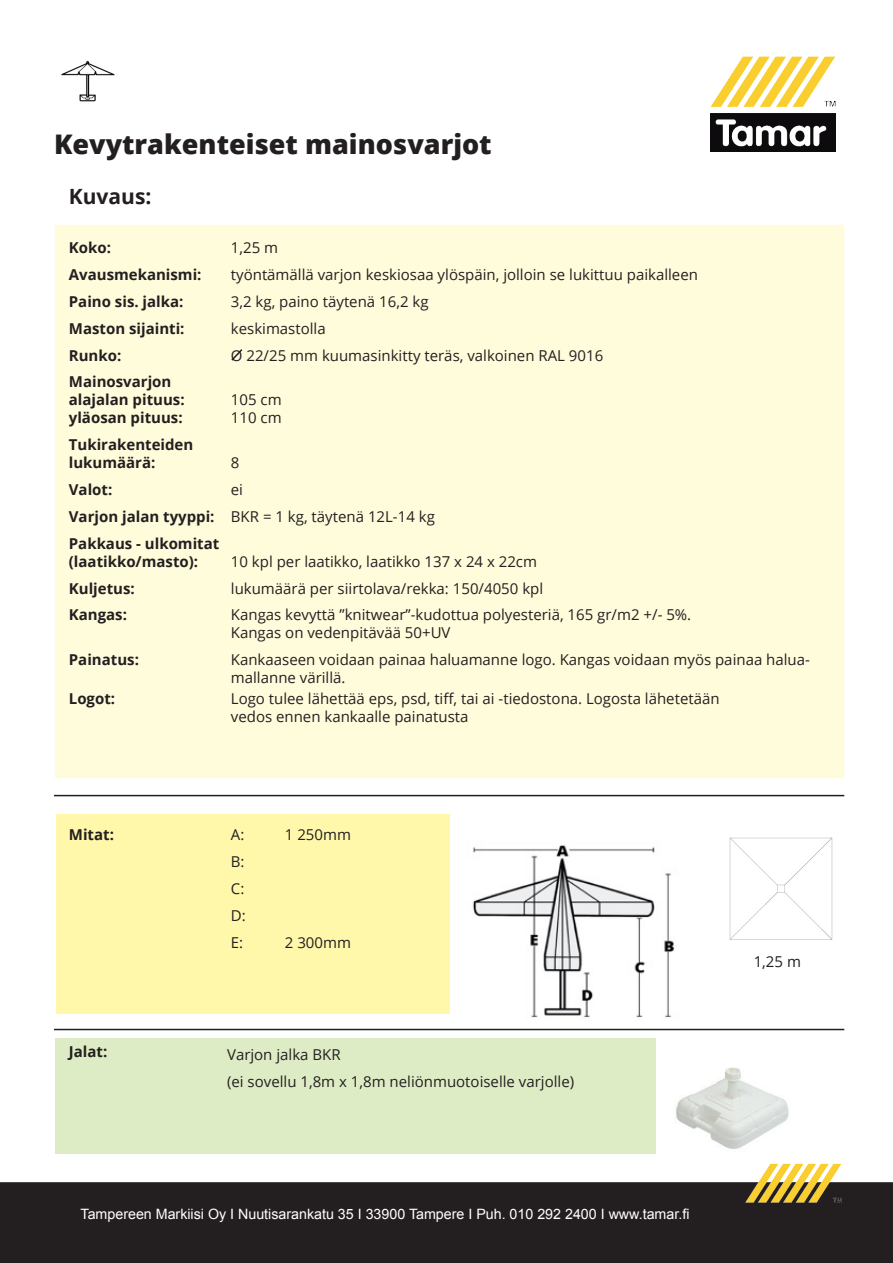
<style>
.page{position:relative;width:893px;height:1263px;background:#fff}
.page>*{position:absolute;margin:0;border:0;box-sizing:border-box;transform-origin:0 0}
.t1{font:800 27px "Open Sans";color:#231f20}
.t2{font:700 21px "Open Sans";color:#231f20}
.t3{font:15px/18px "Open Sans";color:#231f20}
.t4{font:700 15px "Open Sans";color:#231f20}
.t5{font:14.25px "Arial";color:#fff}
.s1{font-weight:700}
</style>
<div class="page">
<div style="left:56px;top:1038px;width:600px;height:116px;background:#deecc5"></div>
<div style="left:56px;top:814px;width:393px;height:199px;background:#fff8ab"></div>
<div style="left:55px;top:225px;width:789px;height:553px;background:#fffcdc"></div>
<img style="left:675px;top:1067px;width:114px;height:82px">
<div style="left:1px;top:1183px;width:891px;height:79px;background:#231f20"></div>
<div style="left:0;top:1182px;width:893px;height:81px;border:2px solid #231f20"></div>
<img style="left:746px;top:1163px;width:96px;height:40px">
<img style="left:61px;top:60px;width:54px;height:42px">
<svg style="left:231px;top:349px;width:12px;height:12px"></svg>
<hr style="left:54px;top:795px;width:790px;height:1px;background:#231f20">
<img style="left:458px;top:845px;width:249px;height:186px">
<img style="left:710px;top:56px;width:126px;height:96px">
<hr style="left:54px;top:1029px;width:790px;height:1px;background:#231f20">
<img style="left:729px;top:837px;width:104px;height:103px">
<p class="t1" style="left:54px;top:124px;width:439px">Kevytrakenteiset mainosvarjot</p>
<p class="t2" style="left:69px;top:182px;width:84px">Kuvaus:</p>
<p class="t4" style="left:69px;top:237px;width:44px">Koko:</p>
<p class="t3" style="left:231px;top:238px;width:49px">1,25 m</p>
<p class="t4" style="left:69px;top:264px;width:134px">Avausmekanismi:</p>
<p class="t3" style="left:231px;top:265px;width:469px">työntämällä varjon keskiosaa ylöspäin, jolloin se lukittuu paikalleen</p>
<p class="t4" style="left:69px;top:291px;width:116px">Paino sis. jalka:</p>
<p class="t3" style="left:231px;top:292px;width:199px">3,2 kg, paino täytenä 16,2 kg</p>
<p class="t4" style="left:69px;top:318px;width:117px">Maston sijainti:</p>
<p class="t3" style="left:231px;top:319px;width:96px">keskimastolla</p>
<p class="t4" style="left:69px;top:345px;width:54px">Runko:</p>
<p class="t3" style="left:231px;top:346px;width:374px">O 22/25 mm kuumasinkitty teräs, valkoinen RAL 9016</p>
<p class="t4" style="left:69px;top:371px;width:104px">Mainosvarjon</p>
<p class="t4" style="left:69px;top:389px;width:117px">alajalan pituus:</p>
<p class="t3" style="left:231px;top:390px;width:52px">105 cm</p>
<p class="t4" style="left:69px;top:407px;width:115px">yläosan pituus:</p>
<p class="t3" style="left:231px;top:408px;width:52px">110 cm</p>
<p class="t4" style="left:69px;top:434px;width:126px">Tukirakenteiden</p>
<p class="t4" style="left:69px;top:452px;width:88px">lukumäärä:</p>
<p class="t3" style="left:231px;top:453px;width:10px">8</p>
<p class="t4" style="left:69px;top:479px;width:45px">Valot:</p>
<p class="t3" style="left:231px;top:480px;width:14px">ei</p>
<p class="t3" style="left:69px;top:507px;width:368px"><span class="s1">Varjon jalan tyyppi:</span> BKR = 1 kg, täytenä 12L-14 kg</p>
<p class="t4" style="left:69px;top:533px;width:152px">Pakkaus - ulkomitat</p>
<p class="t4" style="left:69px;top:551px;width:131px">(laatikko/masto):</p>
<p class="t3" style="left:231px;top:552px;width:308px">10 kpl per laatikko, laatikko 137 x 24 x 22cm</p>
<p class="t4" style="left:69px;top:578px;width:67px">Kuljetus:</p>
<p class="t3" style="left:231px;top:579px;width:314px">lukumäärä per siirtolava/rekka: 150/4050 kpl</p>
<p class="t4" style="left:69px;top:604px;width:60px">Kangas:</p>
<p class="t3" style="left:231px;top:605px;width:462px">Kangas kevyttä ”knitwear”-kudottua polyesteriä, 165 gr/m2 +/- 5%.</p>
<p class="t3" style="left:231px;top:623px;width:221px">Kangas on vedenpitävää 50+UV</p>
<p class="t4" style="left:69px;top:649px;width:72px">Painatus:</p>
<p class="t3" style="left:231px;top:650px;width:581px">Kankaaseen voidaan painaa haluamanne logo. Kangas voidaan myös painaa halua&shy;mallanne värillä.</p>
<p class="t4" style="left:69px;top:688px;width:48px">Logot:</p>
<p class="t3" style="left:231px;top:689px;width:490px">Logo tulee lähettää eps, psd, tiff, tai ai -tiedostona. Logosta lähetetään vedos ennen kankaalle painatusta</p>
<p class="t4" style="left:69px;top:824px;width:47px">Mitat:</p>
<p class="t3" style="left:231px;top:825px;width:15px">A:</p>
<p class="t3" style="left:285px;top:825px;width:68px">1 250mm</p>
<p class="t3" style="left:231px;top:852px;width:15px">B:</p>
<p class="t3" style="left:231px;top:879px;width:15px">C:</p>
<p class="t3" style="left:231px;top:906px;width:16px">D:</p>
<p class="t3" style="left:231px;top:933px;width:14px">E:</p>
<p class="t3" style="left:285px;top:933px;width:68px">2 300mm</p>
<p class="t4" style="left:69px;top:1041px;width:40px">Jalat:</p>
<p class="t3" style="left:227px;top:1045px;width:115px">Varjon jalka BKR</p>
<p class="t3" style="left:227px;top:1072px;width:349px">(ei sovellu 1,8m x 1,8m neliönmuotoiselle varjolle)</p>
<p class="t5" style="left:81px;top:1205px;width:610px">Tampereen Markiisi Oy I Nuutisarankatu 35 I 33900 Tampere I Puh. 010 292 2400 I www.tamar.fi</p>
<p class="t3" style="left:754px;top:952px;width:49px">1,25 m</p>
</div>
